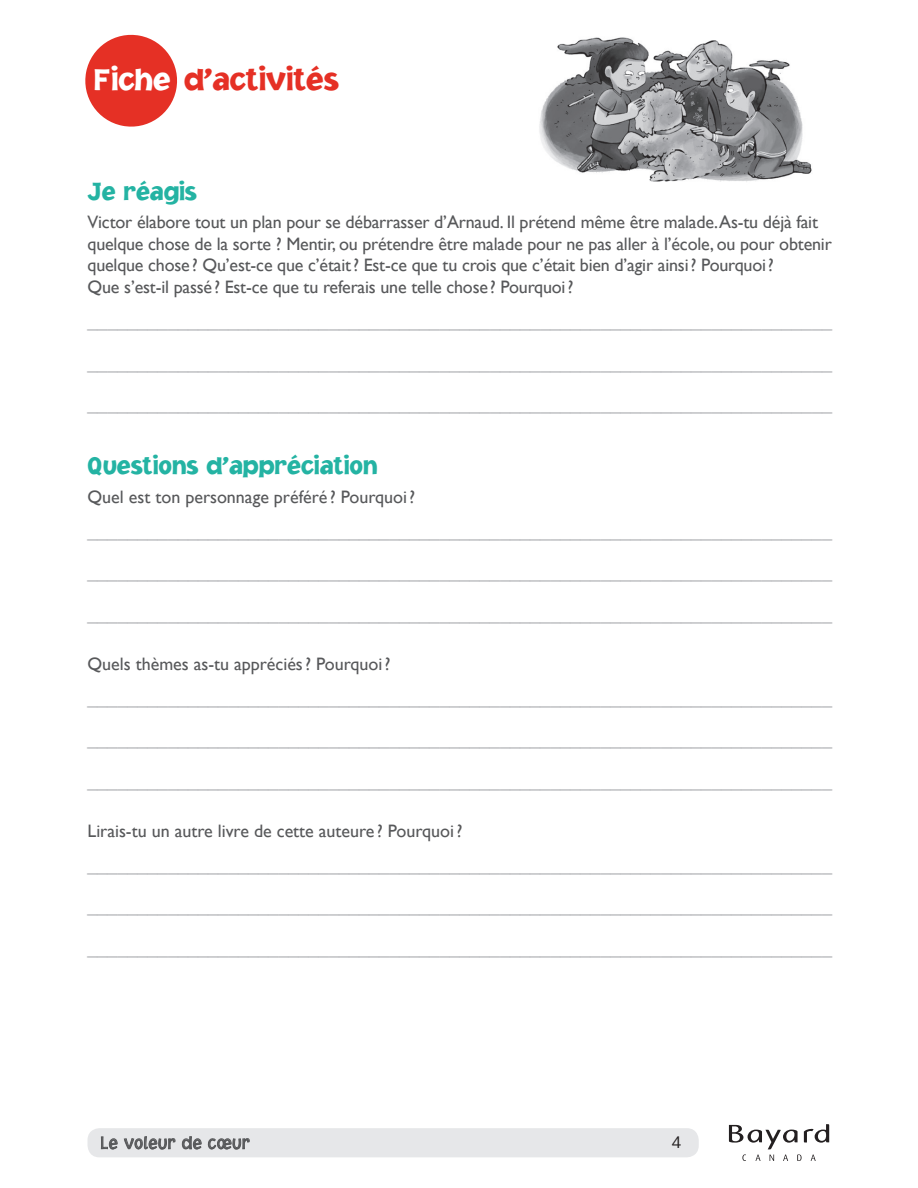
<style>
.page{position:relative;width:918px;height:1188px;background:#fff}
.page>*{position:absolute;margin:0;border:0;box-sizing:border-box;transform-origin:0 0}
.t1{font:900 32.1px "Jacoby ICG";color:#e53025}
.t2{font:900 25.5px "Jacoby ICG";color:#24b3a3}
.t3{font:18px "Arial";color:#bcbdc0}
.t4{font:18px/21.6px "Gill Sans";letter-spacing:-.01em;color:#57585a}
.t5{font:300 18px "Jacoby ICG";color:#57585a}
.t6{font:17.1px "Auto 1 Regular LF";color:#231f20}
.s1{color:#fff}
</style>
<div class="page">
<div style="left:88px;top:1128px;width:611px;height:29px;background:#e6e7e9;border-radius:12px"></div>
<svg style="left:729px;top:1124px;width:100px;height:37px"></svg>
<svg style="left:85px;top:34px;width:92px;height:93px"></svg>
<svg style="left:101px;top:1137px;width:17px;height:13px"></svg>
<svg style="left:124px;top:1136px;width:51px;height:14px"></svg>
<svg style="left:182px;top:1136px;width:20px;height:14px"></svg>
<svg style="left:208px;top:1138px;width:42px;height:12px"></svg>
<img style="left:539px;top:37px;width:273px;height:145px">
<h1 class="t1" style="left:94px;top:60px;width:247px"><span class="s1">Fiche</span> d’activités</h1>
<h2 class="t2" style="left:88px;top:176px;width:111px">Je réagis</h2>
<p class="t4" style="left:88px;top:212px;width:746px">Victor élabore tout un plan pour se débarrasser d’Arnaud. Il prétend même être malade.As-tu déjà fait quelque chose de la sorte ? Mentir, ou prétendre être malade pour ne pas aller à l’école, ou pour obtenir quelque chose? Qu’est-ce que c’était? Est-ce que tu crois que c’était bien d’agir ainsi? Pourquoi?<br>Que s’est-il passé? Est-ce que tu referais une telle chose? Pourquoi?</p>
<p class="t3" style="left:88px;top:311px;width:746px">__________________________________________________________________________</p>
<p class="t3" style="left:88px;top:352px;width:746px">__________________________________________________________________________</p>
<p class="t3" style="left:88px;top:393px;width:746px">__________________________________________________________________________</p>
<h2 class="t2" style="left:88px;top:450px;width:292px">Questions d’appréciation</h2>
<p class="t4" style="left:88px;top:486px;width:329px">Quel est ton personnage préféré ? Pourquoi?</p>
<p class="t3" style="left:88px;top:521px;width:746px">__________________________________________________________________________</p>
<p class="t3" style="left:88px;top:562px;width:746px">__________________________________________________________________________</p>
<p class="t3" style="left:88px;top:603px;width:746px">__________________________________________________________________________</p>
<p class="t4" style="left:88px;top:653px;width:305px">Quels thèmes as-tu appréciés? Pourquoi?</p>
<p class="t3" style="left:88px;top:688px;width:746px">__________________________________________________________________________</p>
<p class="t3" style="left:88px;top:729px;width:746px">__________________________________________________________________________</p>
<p class="t3" style="left:88px;top:770px;width:746px">__________________________________________________________________________</p>
<p class="t4" style="left:88px;top:820px;width:376px">Lirais-tu un autre livre de cette auteure ? Pourquoi?</p>
<p class="t3" style="left:88px;top:855px;width:746px">__________________________________________________________________________</p>
<p class="t3" style="left:88px;top:896px;width:746px">__________________________________________________________________________</p>
<p class="t3" style="left:88px;top:937px;width:746px">__________________________________________________________________________</p>
<p class="t5" style="left:100px;top:1132px;width:151px">Le voleur de cœur</p>
<p class="t6" style="left:672px;top:1131px;width:11px">4</p>
</div>
